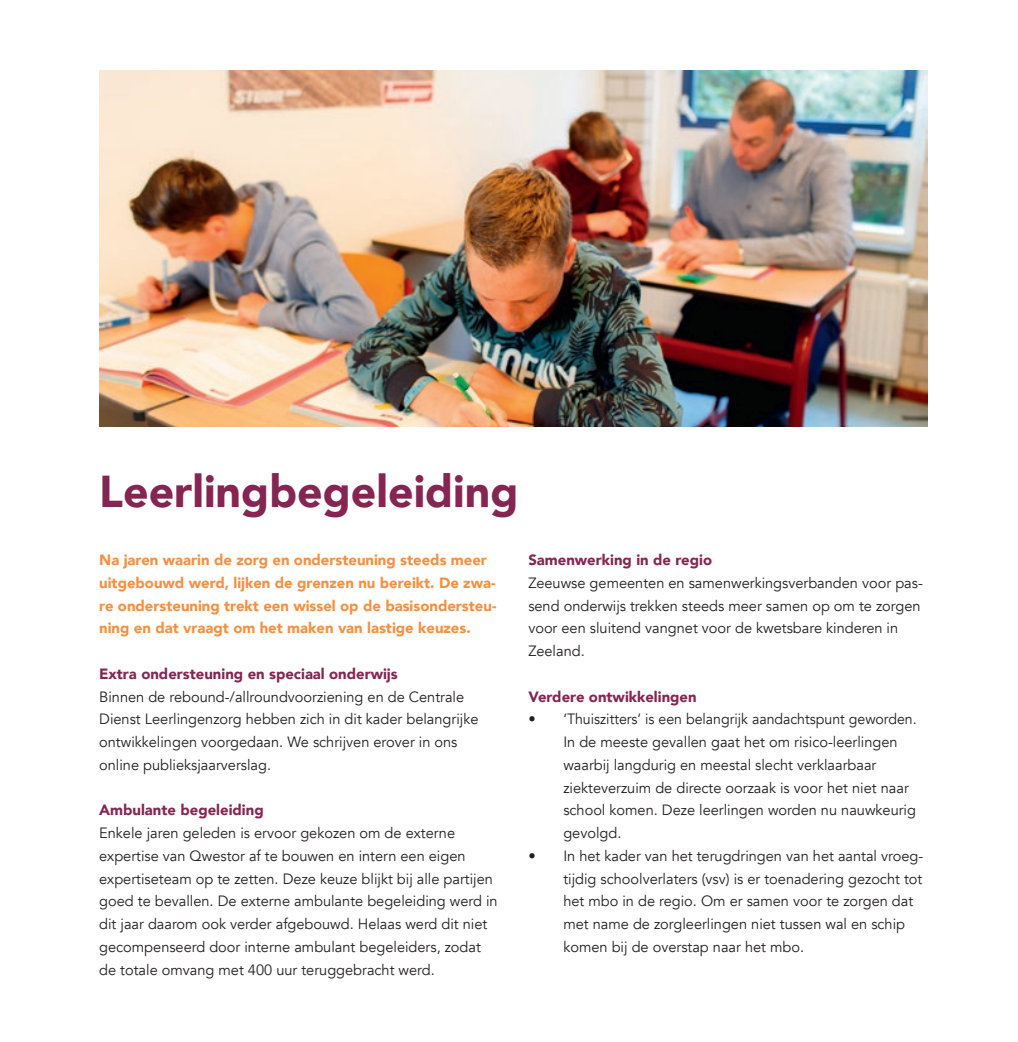
<style>
.page{position:relative;width:1018px;height:1042px;background:#fff}
.page>*{position:absolute;margin:0;border:0;box-sizing:border-box;transform-origin:0 0}
.t1{font:900 44.62px "Avenir";color:#852551}
.t2{font:14.88px/22.8px "Avenir";color:#231f20}
.t3{font:14.88px/22.8px "Avenir";color:#231f20;scale:.95 1}
.t4{font:900 14.88px/22.8px "Avenir";color:#f68f40}
.t5{font:900 14.88px "Avenir";color:#852551}
.s1{font-style:inherit}
</style>
<div class="page">
<hr style="left:0;top:0;width:1px;height:1042px;background:#cde8e2">
<img style="left:0;top:760px;width:1px;height:282px">
<img style="left:99px;top:70px;width:829px;height:356px">
<h1 class="t1" style="left:99px;top:454px;width:421px">Leerlingbegeleiding</h1>
<p class="t4" style="left:99px;top:548px;width:399px">Na jaren waarin de zorg en ondersteuning steeds meer uitgebouwd werd, lijken de grenzen nu bereikt. De zwa&shy;re ondersteuning trekt een wissel op de basisondersteu&shy;ning en dat vraagt om het maken van lastige keuzes.</p>
<p class="t5" style="left:99px;top:661px;width:300px">Extra ondersteuning en speciaal onderwijs</p>
<p class="t2" style="left:99px;top:685px;width:381px">Binnen de rebound-/allroundvoorziening en de Centrale Dienst Leerlingenzorg hebben zich in dit kader belangrijke ontwikkelingen voorgedaan. We schrijven erover in ons online publieksjaarverslag.</p>
<p class="t5" style="left:99px;top:797px;width:166px">Ambulante begeleiding</p>
<p class="t2" style="left:99px;top:822px;width:400px">Enkele jaren geleden is ervoor gekozen om de externe expertise van Qwestor af te bouwen en intern een eigen expertiseteam op te zetten. Deze keuze blijkt bij alle partijen goed te bevallen. De externe ambulante begeleiding werd in dit jaar daarom ook verder afgebouwd. Helaas werd dit niet gecompenseerd door interne ambulant begeleiders, zodat de totale omvang met 400 uur teruggebracht werd.</p>
<p class="t5" style="left:528px;top:547px;width:185px">Samenwerking in de regio</p>
<p class="t2" style="left:528px;top:572px;width:396px">Zeeuwse gemeenten en samenwerkingsverbanden voor pas&shy;send onderwijs trekken steeds meer samen op om te zorgen voor een sluitend vangnet voor de kwetsbare kinderen in Zeeland.</p>
<p class="t5" style="left:528px;top:684px;width:170px">Verdere ontwikkelingen</p>
<p class="t3" style="left:563px;top:708px;width:373px;text-indent:-35px"><span class="s1">•</span> ‘Thuiszitters’ is een belangrijk aandachtspunt geworden.<br>In de meeste gevallen gaat het om risico-leerlingen waarbij langdurig en meestal slecht verklaarbaar ziekteverzuim de directe oorzaak is voor het niet naar school komen. Deze leerlingen worden nu nauwkeurig gevolgd.</p>
<p class="t2" style="left:563px;top:844px;width:361px;text-indent:-35px"><span class="s1">•</span> In het kader van het terugdringen van het aantal vroeg&shy;tijdig schoolverlaters (vsv) is er toenadering gezocht tot het mbo in de regio. Om er samen voor te zorgen dat met name de zorgleerlingen niet tussen wal en schip komen bij de overstap naar het mbo.</p>
</div>
